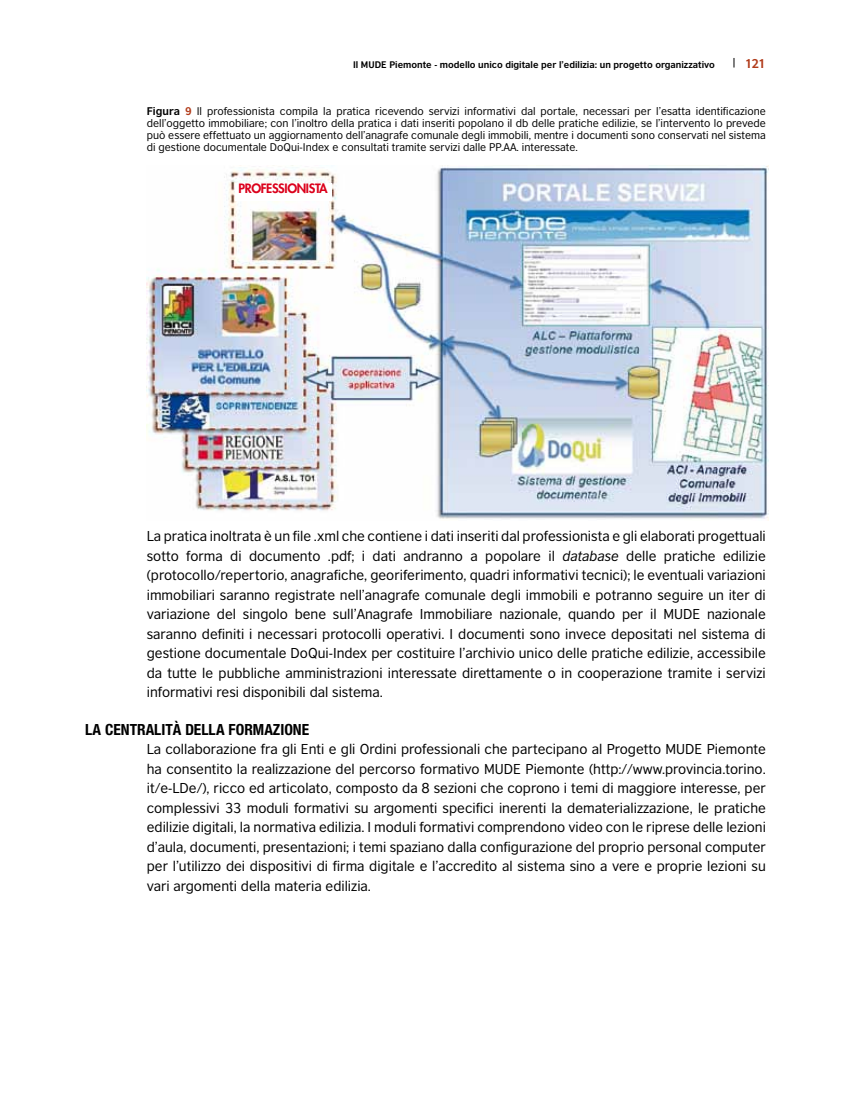
<style>
.page{position:relative;width:851px;height:1106px;background:#fff}
.page>*{position:absolute;margin:0;border:0;box-sizing:border-box;transform-origin:0 0}
.t1{font:16.5px "NH77";color:#000}
.t2{font:13.5px/19.5px "British Council Sans";color:#000;text-align:justify}
.t3{font:800 12.6px "Futura";letter-spacing:-.03em;color:#db001b}
.t4{font:700 12px "British Council Sans";color:#b13c1b}
.t5{font:10.5px/12px "British Council Sans";color:#000;text-align:justify}
.t6{font:700 9px "British Council Sans";color:#000}
.s1{font-weight:700}
.s2{font-weight:700;color:#b13c1b}
.s3{font-style:italic}
</style>
<div class="page">
<img style="left:147px;top:165px;width:620px;height:354px">
<div style="left:235px;top:183px;width:96px;height:17px;background:#fff"></div>
<p class="t6" style="left:353px;top:59px;width:363px">I l MUDE Piemonte - modello unico digitale per l’edilizia: un progetto organizzativo</p>
<p class="t4" style="left:744px;top:56px;width:23px">121</p>
<p class="t5" style="left:147px;top:105px;width:620px"><span class="s1">Figura</span> <span class="s2">9</span> Il professionista compila la pratica ricevendo servizi informativi dal portale, necessari per l’esatta identificazione dell’oggetto immobiliare; con l’inoltro della pratica i dati inseriti popolano il db delle pratiche edilizie, se l’intervento lo prevede può essere effettuato un aggiornamento dell’anagrafe comunale degli immobili, mentre i documenti sono conservati nel sistema di gestione documentale DoQui-Index e consultati tramite servizi dalle PP.AA. interessate.</p>
<p class="t3" style="left:238px;top:180px;width:91px">PROFESSIONISTA</p>
<p class="t2" style="left:147px;top:526px;width:620px">La pratica inoltrata è un file .xml che contiene i dati inseriti dal professionista e gli elaborati progettuali sotto forma di documento .pdf; i dati andranno a popolare il <span class="s3">database</span> delle pratiche edilizie (protocollo/repertorio, anagrafiche, georiferimento, quadri informativi tecnici); le eventuali variazioni immobiliari saranno registrate nell’anagrafe comunale degli immobili e potranno seguire un iter di variazione del singolo bene sull’Anagrafe Immobiliare nazionale, quando per il MUDE nazionale saranno definiti i necessari protocolli operativi. I documenti sono invece depositati nel sistema di gestione documentale DoQui-Index per costituire l’archivio unico delle pratiche edilizie, accessibile da tutte le pubbliche amministrazioni interessate direttamente o in cooperazione tramite i servizi informativi resi disponibili dal sistema.</p>
<p class="t1" style="left:85px;top:718px;width:225px">LA CENTRALITÀ DELLA FORMAZIONE</p>
<p class="t2" style="left:147px;top:739px;width:620px">La collaborazione fra gli Enti e gli Ordini professionali che partecipano al Progetto MUDE Piemonte ha consentito la realizzazione del percorso formativo MUDE Piemonte (http://www.provincia.torino. it/e-LDe/), ricco ed articolato, composto da 8 sezioni che coprono i temi di maggiore interesse, per complessivi 33 moduli formativi su argomenti specifici inerenti la dematerializzazione, le pratiche edilizie digitali, la normativa edilizia. I moduli formativi comprendono video con le riprese delle lezioni d’aula, documenti, presentazioni; i temi spaziano dalla configurazione del proprio personal computer per l’utilizzo dei dispositivi di firma digitale e l’accredito al sistema sino a vere e proprie lezioni su vari argomenti della materia edilizia.</p>
</div>
